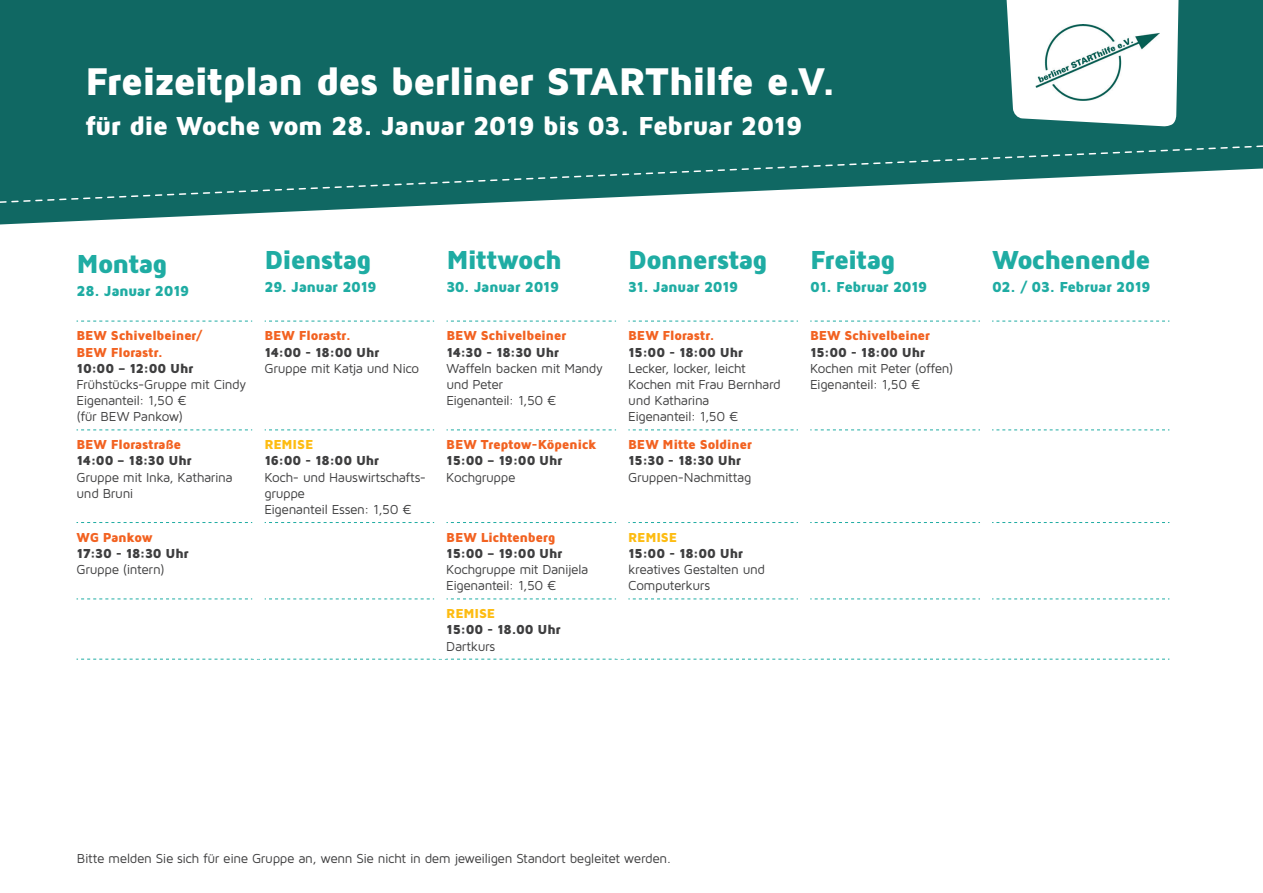
<style>
.page{position:relative;width:1263px;height:893px;background:#fff}
.page>*{position:absolute;margin:0;border:0;box-sizing:border-box;transform-origin:0 0}
.t1{font:900 40.05px "Maven Pro";letter-spacing:-.045em;color:#fff}
.t2{font:900 27px "Maven Pro";letter-spacing:-.045em;color:#1faca3}
.t3{font:900 27px "Maven Pro";letter-spacing:-.04em;color:#fff}
.t4{font:900 15px "Maven Pro";letter-spacing:-.035em;color:#1faca3}
.t5{font:13.5px/16.2px "Maven Pro";letter-spacing:-.03em;color:#3e3e3f}
.t6{font:900 13.5px "Maven Pro";letter-spacing:-.025em;color:#3e3e3f}
.t7{font:900 13.5px/16.2px "Maven Pro";letter-spacing:-.03em;color:#f26221}
.t8{font:900 13.5px "Maven Pro";letter-spacing:-.01em;color:#fdbc12}
</style>
<div class="page">
<svg style="left:0;top:0;width:1263px;height:224px;background:#2a7874"></svg>
<svg style="left:0;top:145px;width:1263px;height:59px"></svg>
<svg style="left:997px;top:0;width:185px;height:127px"></svg>
<img style="left:1035px;top:25px;width:125px;height:76px">
<svg style="left:77px;top:321px;width:175px;height:1px"></svg>
<svg style="left:264px;top:321px;width:170px;height:1px"></svg>
<svg style="left:446px;top:321px;width:170px;height:1px"></svg>
<svg style="left:628px;top:321px;width:170px;height:1px"></svg>
<svg style="left:810px;top:321px;width:170px;height:1px"></svg>
<svg style="left:992px;top:321px;width:177px;height:1px"></svg>
<svg style="left:77px;top:429px;width:175px;height:1px"></svg>
<svg style="left:264px;top:429px;width:170px;height:1px"></svg>
<svg style="left:446px;top:429px;width:170px;height:1px"></svg>
<svg style="left:628px;top:429px;width:170px;height:1px"></svg>
<svg style="left:810px;top:429px;width:170px;height:1px"></svg>
<svg style="left:992px;top:429px;width:177px;height:1px"></svg>
<svg style="left:77px;top:522px;width:175px;height:1px"></svg>
<svg style="left:264px;top:522px;width:170px;height:1px"></svg>
<svg style="left:446px;top:522px;width:170px;height:1px"></svg>
<svg style="left:628px;top:522px;width:170px;height:1px"></svg>
<svg style="left:810px;top:522px;width:170px;height:1px"></svg>
<svg style="left:992px;top:522px;width:177px;height:1px"></svg>
<svg style="left:77px;top:599px;width:175px;height:1px"></svg>
<svg style="left:264px;top:599px;width:170px;height:1px"></svg>
<svg style="left:446px;top:599px;width:170px;height:1px"></svg>
<svg style="left:628px;top:599px;width:170px;height:1px"></svg>
<svg style="left:810px;top:599px;width:170px;height:1px"></svg>
<svg style="left:992px;top:599px;width:177px;height:1px"></svg>
<svg style="left:77px;top:659px;width:1092px;height:1px"></svg>
<div style="left:252px;top:222px;width:12px;height:99px;background:#fff"></div>
<div style="left:434px;top:222px;width:12px;height:99px;background:#fff"></div>
<div style="left:616px;top:222px;width:12px;height:99px;background:#fff"></div>
<div style="left:798px;top:222px;width:12px;height:99px;background:#fff"></div>
<div style="left:980px;top:222px;width:12px;height:99px;background:#fff"></div>
<h1 class="t1" style="left:85px;top:56px;width:753px">Freizeitplan des berliner STARThilfe e.V.</h1>
<h2 class="t3" style="left:85px;top:109px;width:719px">für die Woche vom 28. Januar 2019 bis 03. Februar 2019</h2>
<h2 class="t2" style="left:77px;top:247px;width:92px">Montag</h2>
<p class="t4" style="left:77px;top:281px;width:114px">28. Januar 2019</p>
<p class="t7" style="left:77px;top:327px;width:127px">BEW Schivelbeiner/<br>BEW Florastr.</p>
<p class="t6" style="left:77px;top:360px;width:118px">10:00 – 12:00 Uhr</p>
<p class="t5" style="left:77px;top:376px;width:171px">Frühstücks-Gruppe mit Cindy<br>Eigenanteil: 1,50 €<br>(für BEW Pankow)</p>
<p class="t7" style="left:77px;top:436px;width:106px">BEW Florastraße</p>
<p class="t6" style="left:77px;top:452px;width:117px">14:00 – 18:30 Uhr</p>
<p class="t5" style="left:77px;top:468px;width:158px">Gruppe mit Inka, Katharina und Bruni</p>
<p class="t7" style="left:77px;top:529px;width:78px">WG Pankow</p>
<p class="t6" style="left:77px;top:545px;width:114px">17:30 - 18:30 Uhr</p>
<p class="t5" style="left:77px;top:561px;width:90px">Gruppe (intern)</p>
<h2 class="t2" style="left:264px;top:243px;width:109px">Dienstag</h2>
<p class="t4" style="left:264px;top:277px;width:114px">29. Januar 2019</p>
<p class="t7" style="left:264px;top:327px;width:88px">BEW Florastr.</p>
<p class="t6" style="left:264px;top:344px;width:116px">14:00 - 18:00 Uhr</p>
<p class="t5" style="left:264px;top:360px;width:156px">Gruppe mit Katja und Nico</p>
<p class="t8" style="left:264px;top:436px;width:50px">REMISE</p>
<p class="t6" style="left:264px;top:452px;width:116px">16:00 - 18:00 Uhr</p>
<p class="t5" style="left:264px;top:468px;width:163px">Koch- und Hauswirtschafts&shy;gruppe<br>Eigenanteil Essen: 1,50 €</p>
<h2 class="t2" style="left:446px;top:243px;width:117px">Mittwoch</h2>
<p class="t4" style="left:446px;top:277px;width:114px">30. Januar 2019</p>
<p class="t7" style="left:446px;top:327px;width:122px">BEW Schivelbeiner</p>
<p class="t6" style="left:446px;top:344px;width:114px">14:30 - 18:30 Uhr</p>
<p class="t5" style="left:446px;top:360px;width:158px">Waffeln backen mit Mandy und Peter<br>Eigenanteil: 1,50 €</p>
<p class="t7" style="left:446px;top:436px;width:152px">BEW Treptow-Köpenick</p>
<p class="t6" style="left:446px;top:452px;width:118px">15:00 – 19:00 Uhr</p>
<p class="t5" style="left:446px;top:468px;width:71px">Kochgruppe</p>
<p class="t7" style="left:446px;top:529px;width:110px">BEW Lichtenberg</p>
<p class="t6" style="left:446px;top:545px;width:118px">15:00 – 19:00 Uhr</p>
<p class="t5" style="left:446px;top:561px;width:144px">Kochgruppe mit Danijela<br>Eigenanteil: 1,50 €</p>
<p class="t8" style="left:446px;top:605px;width:50px">REMISE</p>
<p class="t6" style="left:446px;top:621px;width:116px">15:00 - 18.00 Uhr</p>
<p class="t5" style="left:446px;top:637px;width:51px">Dartkurs</p>
<h2 class="t2" style="left:628px;top:243px;width:141px">Donnerstag</h2>
<p class="t4" style="left:628px;top:277px;width:112px">31. Januar 2019</p>
<p class="t7" style="left:628px;top:327px;width:88px">BEW Florastr.</p>
<p class="t6" style="left:628px;top:344px;width:116px">15:00 - 18:00 Uhr</p>
<p class="t5" style="left:628px;top:360px;width:154px">Lecker, locker, leicht<br>Kochen mit Frau Bernhard und Katharina<br>Eigenanteil: 1,50 €</p>
<p class="t7" style="left:628px;top:436px;width:125px">BEW Mitte Soldiner</p>
<p class="t6" style="left:628px;top:452px;width:114px">15:30 - 18:30 Uhr</p>
<p class="t5" style="left:628px;top:468px;width:125px">Gruppen-Nachmittag</p>
<p class="t8" style="left:628px;top:529px;width:50px">REMISE</p>
<p class="t6" style="left:628px;top:545px;width:116px">15:00 - 18:00 Uhr</p>
<p class="t5" style="left:628px;top:561px;width:138px">kreatives Gestalten und<br>Computerkurs</p>
<h2 class="t2" style="left:810px;top:243px;width:87px">Freitag</h2>
<p class="t4" style="left:810px;top:277px;width:119px">01. Februar 2019</p>
<p class="t7" style="left:810px;top:327px;width:122px">BEW Schivelbeiner</p>
<p class="t6" style="left:810px;top:344px;width:116px">15:00 - 18:00 Uhr</p>
<p class="t5" style="left:810px;top:360px;width:145px">Kochen mit Peter (offen)<br>Eigenanteil: 1,50 €</p>
<h2 class="t2" style="left:992px;top:243px;width:160px">Wochenende</h2>
<p class="t4" style="left:992px;top:277px;width:160px">02. / 03. Februar 2019</p>
<p class="t5" style="left:77px;top:849px;width:596px">Bitte melden Sie sich für eine Gruppe an, wenn Sie nicht in dem jeweiligen Standort begleitet werden.</p>
</div>
